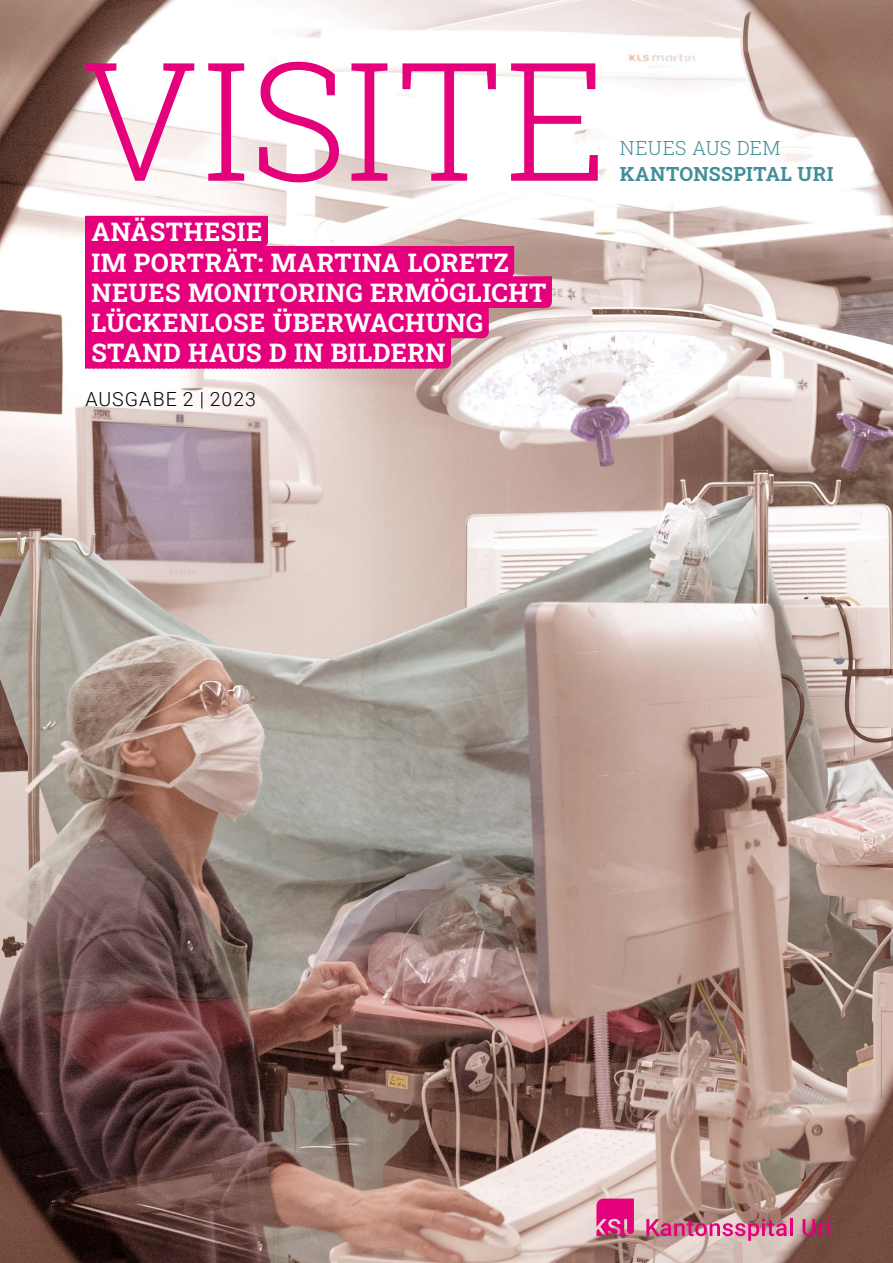
<style>
.page{position:relative;width:893px;height:1263px;background:#fff}
.page>*{position:absolute;margin:0;border:0;box-sizing:border-box;transform-origin:0 0}
.t1{font:300 165px "Roboto Slab";letter-spacing:.01em;color:#e5007c}
.t2{font:700 25.5px/30.2px "Roboto Slab";letter-spacing:.015em;color:#fff}
.t3{font:700 19.5px "Roboto Slab";letter-spacing:.025em;color:#438e99}
.t4{font:300 19.5px "Roboto";letter-spacing:.055em;color:#000}
.t5{font:300 19.5px "Roboto Slab";letter-spacing:.015em;color:#438e99}
</style>
<div class="page">
<img style="left:0;top:0;width:893px;height:1263px">
<svg style="left:596px;top:1198px;width:38px;height:38px"></svg>
<svg style="left:646px;top:1218px;width:141px;height:23px;background:#cc7996"></svg>
<hr style="left:790px;top:1218px;width:3px;height:18px;background:#e5007c">
<svg style="left:803px;top:1218px;width:27px;height:18px"></svg>
<div style="left:85px;top:216px;width:183px;height:25px;background:#e5007c"></div>
<svg style="left:85px;top:241px;width:177px;height:5px"></svg>
<div style="left:85px;top:246px;width:429px;height:26px;background:#e5007c"></div>
<hr style="left:85px;top:272px;width:423px;height:4px;background:#e5007c">
<div style="left:85px;top:276px;width:467px;height:26px;background:#e5007c"></div>
<div style="left:85px;top:302px;width:461px;height:6px;background:#e5007c"></div>
<div style="left:85px;top:306px;width:404px;height:26px;background:#e5007c"></div>
<div style="left:85px;top:332px;width:398px;height:6px;background:#e5007c"></div>
<div style="left:85px;top:337px;width:366px;height:25px;background:#e5007c"></div>
<div style="left:85px;top:362px;width:360px;height:6px;background:#e5007c"></div>
<h1 class="t1" style="left:81px;top:8px;width:529px">VISITE</h1>
<p class="t2" style="left:91px;top:216px;width:456px">ANÄSTHESIE<br>IM PORTRÄT: MARTINA LORETZ<br>NEUES MONITORING ERMÖGLICHT<br>LÜCKENLOSE ÜBERWACHUNG<br>STAND HAUS D IN BILDERN</p>
<p class="t4" style="left:85px;top:385px;width:172px">AUSGABE 2 | 2023</p>
<p class="t5" style="left:620px;top:135px;width:162px">NEUES AUS DEM</p>
<p class="t3" style="left:620px;top:160px;width:215px">KANTONSSPITAL URI</p>
</div>
